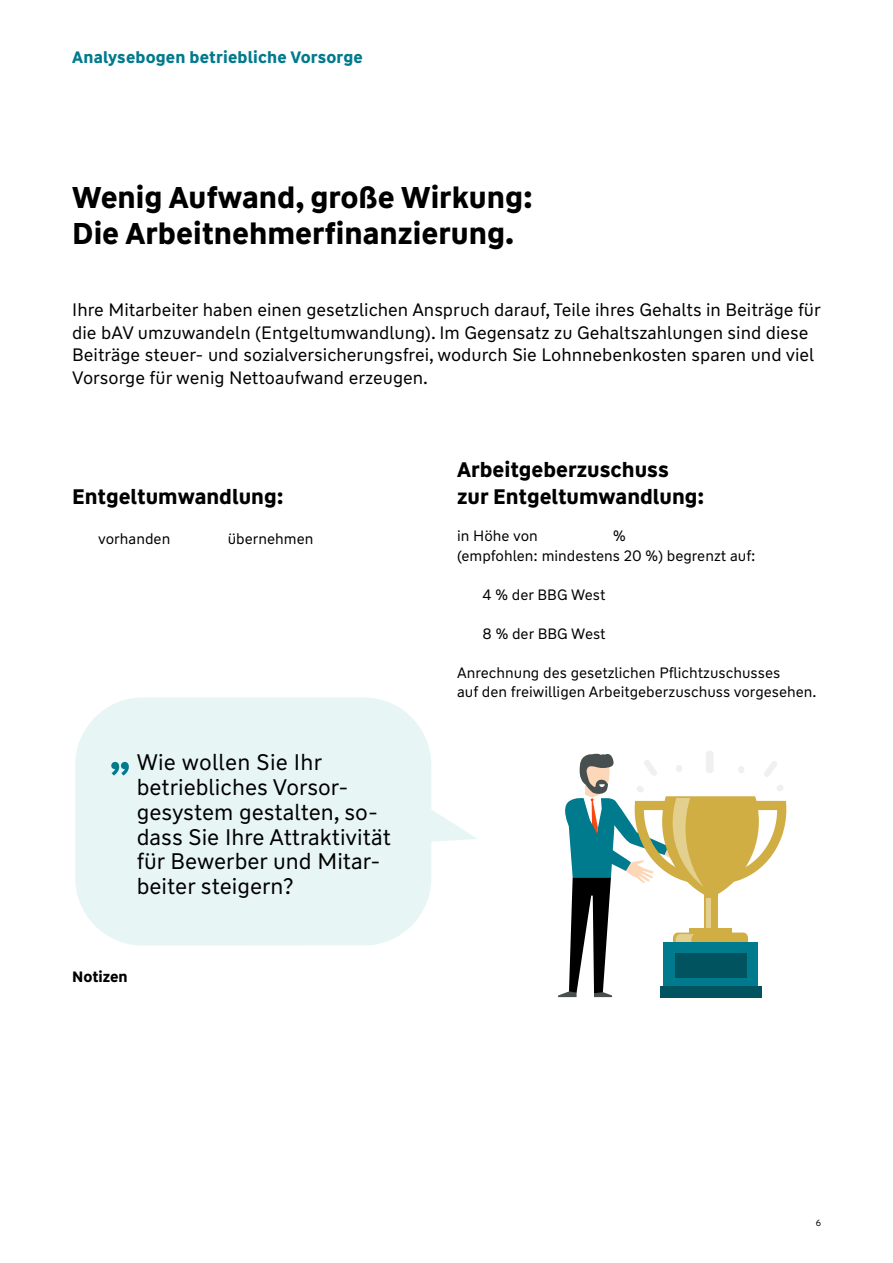
<style>
.page{position:relative;width:893px;height:1263px;background:#fff}
.page>*{position:absolute;margin:0;border:0;box-sizing:border-box;transform-origin:0 0}
.t1{font:700 30px/36px "WW Type";color:#000}
.t2{font:22.5px/24.8px "WW Type";color:#000}
.t3{font:700 21px/27px "WW Type";color:#000}
.t4{font:18px/22.5px "WW Type";color:#000}
.t5{font:700 16.5px "WW Type";letter-spacing:.01em;color:#007a8d}
.t6{font:15px/19.5px "WW Type";color:#000}
.t7{font:700 15px "WW Type";letter-spacing:-.005em;color:#000}
.t8{font:9px "WW Type";color:#000}
</style>
<div class="page">
<svg style="left:75px;top:697px;width:402px;height:249px;fill:#e8f5f5"></svg>
<svg style="left:111px;top:762px;width:18px;height:13px"></svg>
<div style="left:660px;top:986px;width:101px;height:12px;background:#00535f"></div>
<svg style="left:558px;top:751px;width:228px;height:246px"></svg>
<p class="t5" style="left:72px;top:46px;width:292px">Analysebogen betriebliche Vorsorge</p>
<h1 class="t1" style="left:72px;top:180px;width:462px">Wenig Aufwand, große Wirkung:<br>Die Arbeitnehmerfinanzierung.</h1>
<p class="t4" style="left:72px;top:299px;width:750px">Ihre Mitarbeiter haben einen gesetzlichen Anspruch darauf, Teile ihres Gehalts in Beiträge für die bAV umzuwandeln (Entgeltumwandlung). Im Gegensatz zu Gehaltszahlungen sind diese Beiträge steuer- und sozialversicherungsfrei, wodurch Sie Lohnnebenkosten sparen und viel Vorsorge für wenig Nettoaufwand erzeugen.</p>
<p class="t3" style="left:72px;top:483px;width:213px">Entgeltumwandlung:</p>
<p class="t6" style="left:98px;top:529px;width:74px">vorhanden</p>
<p class="t6" style="left:228px;top:529px;width:87px">übernehmen</p>
<p class="t2" style="left:137px;top:750px;width:256px">Wie wollen Sie Ihr betriebliches Vorsor&shy;gesystem gestalten, so&shy;dass Sie Ihre Attraktivität für Bewerber und Mitar&shy;beiter steigern?</p>
<p class="t7" style="left:72px;top:967px;width:57px">Notizen</p>
<p class="t3" style="left:457px;top:456px;width:249px">Arbeitgeberzuschuss zur Entgeltumwandlung:</p>
<p class="t6" style="left:457px;top:526px;width:82px">in Höhe von</p>
<p class="t6" style="left:457px;top:526px;width:300px;text-indent:156px">%<br>(empfohlen: mindestens 20 %) begrenzt auf:</p>
<p class="t6" style="left:483px;top:585px;width:124px">4 % der BBG West</p>
<p class="t6" style="left:483px;top:624px;width:125px">8 % der BBG West</p>
<p class="t6" style="left:457px;top:663px;width:361px">Anrechnung des gesetzlichen Pflichtzuschusses<br>auf den freiwilligen Arbeitgeberzuschuss vorgesehen.</p>
<p class="t8" style="left:816px;top:1218px;width:7px">6</p>
</div>
